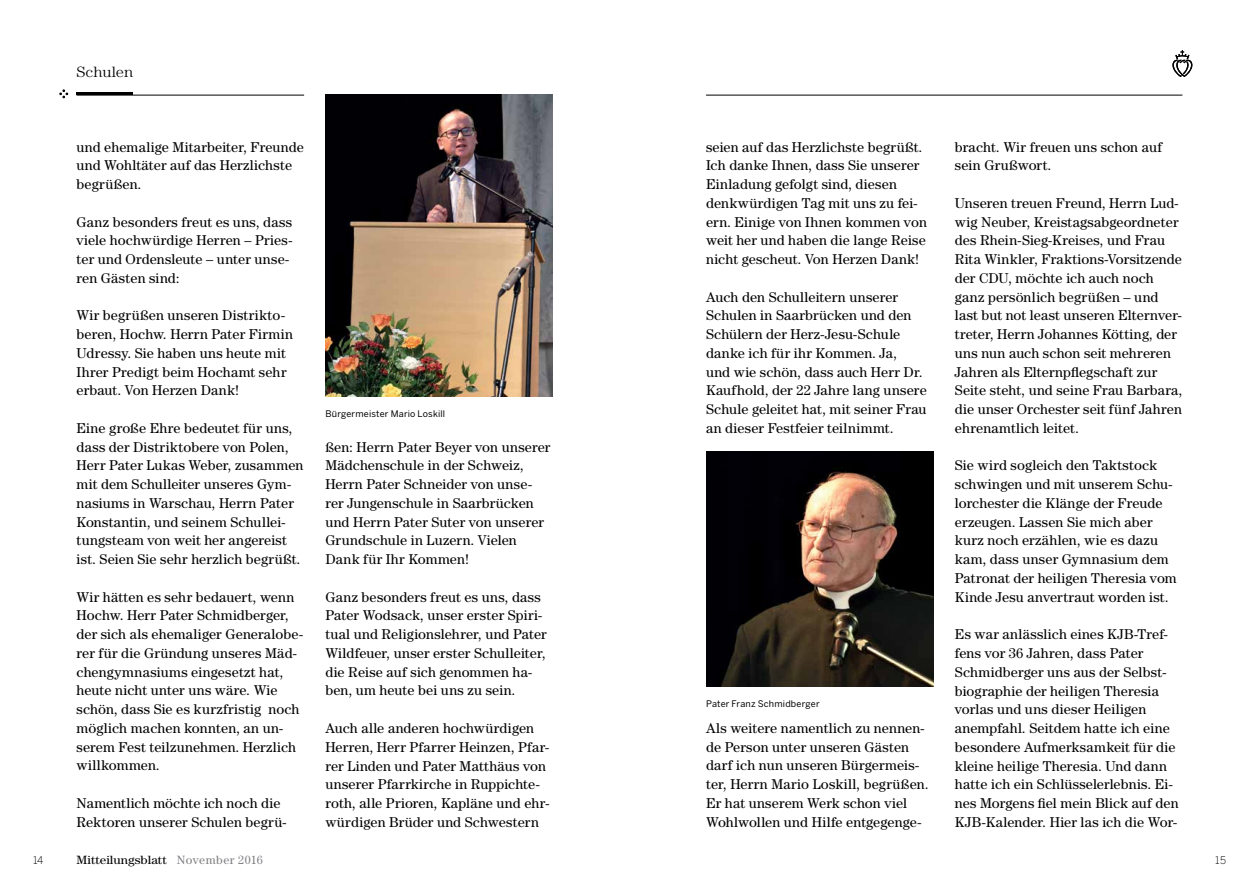
<style>
.page{position:relative;width:1259px;height:893px;background:#fff}
.page>*{position:absolute;margin:0;border:0;box-sizing:border-box;transform-origin:0 0}
.t1{font:300 15px "Century Std";color:#000;scale:1.09 1}
.t2{font:14.25px/18.8px "Century Std";letter-spacing:.01em;color:#000}
.t3{font:12px "Century Std";color:#000;scale:1.09 1}
.t4{font:300 10.5px "Benton Sans";color:#000}
.t5{font:9px "Benton Sans";letter-spacing:.02em;color:#000}
.s1{color:#807f83}
</style>
<div class="page">
<hr style="left:77px;top:93px;width:56px;height:2px;background:#000">
<img style="left:706px;top:452px;width:227px;height:235px">
<img style="left:325px;top:95px;width:228px;height:301px">
<svg style="left:60px;top:90px;width:8px;height:8px"></svg>
<svg style="left:1172px;top:50px;width:20px;height:27px"></svg>
<hr style="left:706px;top:95px;width:476px;height:1px;background:#000">
<hr style="left:77px;top:95px;width:227px;height:1px;background:#000">
<p class="t1" style="left:77px;top:63px;width:53px">Schulen</p>
<p class="t2" style="left:77px;top:137px;width:229px">und ehemalige Mitarbeiter, Freunde und Wohltäter auf das Herzlichste begrüßen.</p>
<p class="t2" style="left:77px;top:212px;width:217px">Ganz besonders freut es uns, dass viele hochwürdige Herren – Pries&shy;ter und Ordensleute – unter unse&shy;ren Gästen sind:</p>
<p class="t2" style="left:77px;top:306px;width:218px">Wir begrüßen unseren Distrikto&shy;beren, Hochw. Herrn Pater Firmin<br>Udressy. Sie haben uns heute mit<br>Ihrer Predigt beim Hochamt sehr erbaut. Von Herzen Dank!</p>
<p class="t2" style="left:77px;top:418px;width:228px">Eine große Ehre bedeutet für uns, dass der Distriktobere von Polen, Herr Pater Lukas Weber, zusammen mit dem Schulleiter unseres Gym&shy;nasiums in Warschau, Herrn Pater Konstantin, und seinem Schullei&shy;tungsteam von weit her angereist ist. Seien Sie sehr herzlich begrüßt.</p>
<p class="t2" style="left:77px;top:587px;width:228px">Wir hätten es sehr bedauert, wenn<br>Hochw. Herr Pater Schmidberger, der sich als ehemaliger Generalobe&shy;rer für die Gründung unseres Mäd&shy;chengymnasiums eingesetzt hat, heute nicht unter uns wäre. Wie schön, dass Sie es kurzfristig noch möglich machen konnten, an un&shy;serem Fest teilzunehmen. Herzlich willkommen.</p>
<p class="t2" style="left:77px;top:793px;width:211px">Namentlich möchte ich noch die<br>Rektoren unserer Schulen begrü-</p>
<p class="t5" style="left:325px;top:409px;width:121px">Bürgermeister Mario Loskill</p>
<p class="t2" style="left:325px;top:437px;width:227px">ßen: Herrn Pater Beyer von unserer<br>Mädchenschule in der Schweiz,<br>Herrn Pater Schneider von unse&shy;rer Jungenschule in Saarbrücken und Herrn Pater Suter von unserer<br>Grundschule in Luzern. Vielen<br>Dank für Ihr Kommen!</p>
<p class="t2" style="left:325px;top:587px;width:223px">Ganz besonders freut es uns, dass Pater Wodsack, unser erster Spiri&shy;tual und Religionslehrer, und Pater Wildfeuer, unser erster Schulleiter, die Reise auf sich genommen ha&shy;ben, um heute bei uns zu sein.</p>
<p class="t2" style="left:325px;top:718px;width:225px">Auch alle anderen hochwürdigen Herren, Herr Pfarrer Heinzen, Pfar&shy;rer Linden und Pater Matthäus von unserer Pfarrkirche in Ruppichte&shy;roth, alle Prioren, Kapläne und ehr&shy;würdigen Brüder und Schwestern</p>
<p class="t2" style="left:706px;top:137px;width:222px">seien auf das Herzlichste begrüßt.<br>Ich danke Ihnen, dass Sie unserer<br>Einladung gefolgt sind, diesen denkwürdigen Tag mit uns zu fei&shy;ern. Einige von Ihnen kommen von weit her und haben die lange Reise nicht gescheut. Von Herzen Dank!</p>
<p class="t2" style="left:706px;top:287px;width:222px">Auch den Schulleitern unserer<br>Schulen in Saarbrücken und den<br>Schülern der Herz-Jesu-Schule danke ich für ihr Kommen. Ja,<br>und wie schön, dass auch Herr Dr.<br>Kaufhold, der 22 Jahre lang unsere<br>Schule geleitet hat, mit seiner Frau an dieser Festfeier teilnimmt.</p>
<p class="t5" style="left:706px;top:698px;width:115px">Pater Franz Schmidberger</p>
<p class="t2" style="left:706px;top:718px;width:224px">Als weitere namentlich zu nennen&shy;de Person unter unseren Gästen darf ich nun unseren Bürgermeis&shy;ter, Herrn Mario Loskill, begrüßen.<br>Er hat unserem Werk schon viel Wohlwollen und Hilfe entgegenge-</p>
<p class="t2" style="left:955px;top:137px;width:209px">bracht. Wir freuen uns schon auf sein Grußwort.</p>
<p class="t2" style="left:955px;top:193px;width:229px">Unseren treuen Freund, Herrn Lud&shy;wig Neuber, Kreistagsabgeordneter des Rhein-Sieg-Kreises, und Frau Rita Winkler, Fraktions-Vorsitzende der CDU, möchte ich auch noch ganz persönlich begrüßen – und last but not least unseren Elternver&shy;treter, Herrn Johannes Kötting, der uns nun auch schon seit mehreren Jahren als Elternpflegschaft zur Seite steht, und seine Frau Barbara, die unser Orchester seit fünf Jahren ehrenamtlich leitet.</p>
<p class="t2" style="left:955px;top:456px;width:223px">Sie wird sogleich den Taktstock schwingen und mit unserem Schu&shy;lorchester die Klänge der Freude erzeugen. Lassen Sie mich aber kurz noch erzählen, wie es dazu kam, dass unser Gymnasium dem<br>Patronat der heiligen Theresia vom<br>Kinde Jesu anvertraut worden ist.</p>
<p class="t2" style="left:955px;top:625px;width:225px">Es war anlässlich eines KJB-Tref&shy;fens vor 36 Jahren, dass Pater Schmidberger uns aus der Selbst&shy;biographie der heiligen Theresia vorlas und uns dieser Heiligen anempfahl. Seitdem hatte ich eine besondere Aufmerksamkeit für die kleine heilige Theresia. Und dann hatte ich ein Schlüsselerlebnis. Ei&shy;nes Morgens fiel mein Blick auf den KJB-Kalender. Hier las ich die Wor-</p>
<p class="t4" style="left:33px;top:854px;width:12px">14</p>
<p class="t3" style="left:77px;top:853px;width:172px">Mitteilungsblatt <span class="s1">November 2016</span></p>
<p class="t4" style="left:1215px;top:854px;width:12px">15</p>
</div>
